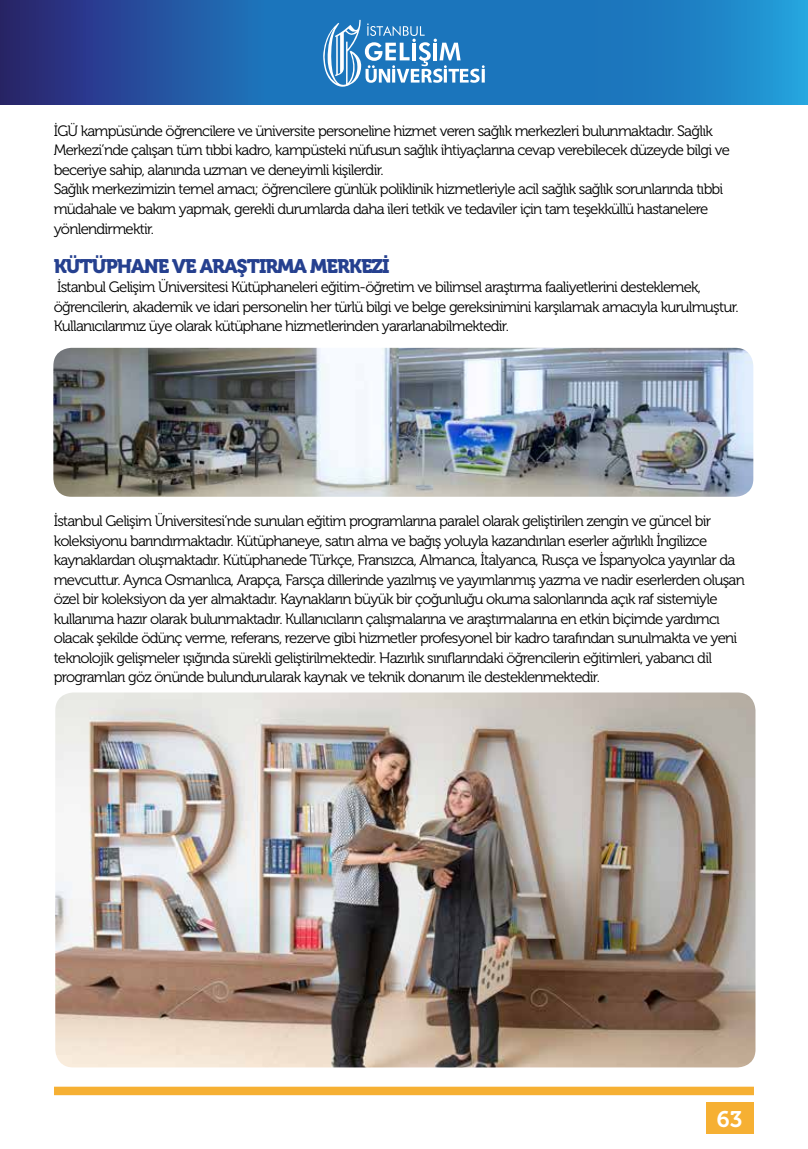
<style>
.page{position:relative;width:808px;height:1149px;background:#fff}
.page>*{position:absolute;margin:0;border:0;box-sizing:border-box;transform-origin:0 0}
.t1{font:22.5px "Museo 700";color:#fff}
.t2{font:19.5px "Museo 900";letter-spacing:-.05em;color:#25408f}
.t3{font:15px/19.5px "Museo 300";letter-spacing:-.05em;color:#000}
</style>
<div class="page">
<svg style="left:0;top:0;width:808px;height:104px"></svg>
<div style="left:54px;top:1086px;width:700px;height:8px;background:#f6b033"></div>
<div style="left:706px;top:1101px;width:47px;height:32px;background:#f6b033"></div>
<svg style="left:320px;top:20px;width:165px;height:68px"></svg>
<img style="left:55px;top:692px;width:700px;height:375px">
<img style="left:53px;top:348px;width:700px;height:148px">
<p class="t3" style="left:54px;top:121px;width:678px">İGÜ kampüsünde öğrencilere ve üniversite personeline hizmet veren sağlık merkezleri bulunmaktadır. Sağlık Merkezi’nde çalışan tüm tıbbi kadro, kampüsteki nüfusun sağlık ihtiyaçlarına cevap verebilecek düzeyde bilgi ve beceriye sahip, alanında uzman ve deneyimli kişilerdir.<br>Sağlık merkezimizin temel amacı; öğrencilere günlük poliklinik hizmetleriyle acil sağlık sağlık sorunlarında tıbbi müdahale ve bakım yapmak, gerekli durumlarda daha ileri tetkik ve tedaviler için tam teşekküllü hastanelere yönlendirmektir.</p>
<h2 class="t2" style="left:54px;top:254px;width:337px">KÜTÜPHANE VE ARAŞTIRMA MERKEZİ</h2>
<p class="t3" style="left:54px;top:277px;width:686px">İstanbul Gelişim Üniversitesi Kütüphaneleri eğitim-öğretim ve bilimsel araştırma faaliyetlerini desteklemek, öğrencilerin, akademik ve idari personelin her türlü bilgi ve belge gereksinimini karşılamak amacıyla kurulmuştur.<br>Kullanıcılarımız üye olarak kütüphane hizmetlerinden yararlanabilmektedir.</p>
<p class="t3" style="left:54px;top:511px;width:693px">İstanbul Gelişim Üniversitesi’nde sunulan eğitim programlarına paralel olarak geliştirilen zengin ve güncel bir koleksiyonu barındırmaktadır. Kütüphaneye, satın alma ve bağış yoluyla kazandırılan eserler ağırlıklı İngilizce kaynaklardan oluşmaktadır. Kütüphanede Türkçe, Fransızca, Almanca, İtalyanca, Rusça ve İspanyolca yayınlar da mevcuttur. Ayrıca Osmanlıca, Arapça, Farsça dillerinde yazılmış ve yayımlanmış yazma ve nadir eserlerden oluşan özel bir koleksiyon da yer almaktadır. Kaynakların büyük bir çoğunluğu okuma salonlarında açık raf sistemiyle kullanıma hazır olarak bulunmaktadır. Kullanıcıların çalışmalarına ve araştırmalarına en etkin biçimde yardımcı olacak şekilde ödünç verme, referans, rezerve gibi hizmetler profesyonel bir kadro tarafından sunulmakta ve yeni teknolojik gelişmeler ışığında sürekli geliştirilmektedir. Hazırlık sınıflarındaki öğrencilerin eğitimleri, yabancı dil programları göz önünde bulundurularak kaynak ve teknik donanım ile desteklenmektedir.</p>
<h1 class="t1" style="left:717px;top:1105px;width:27px">63</h1>
</div>
